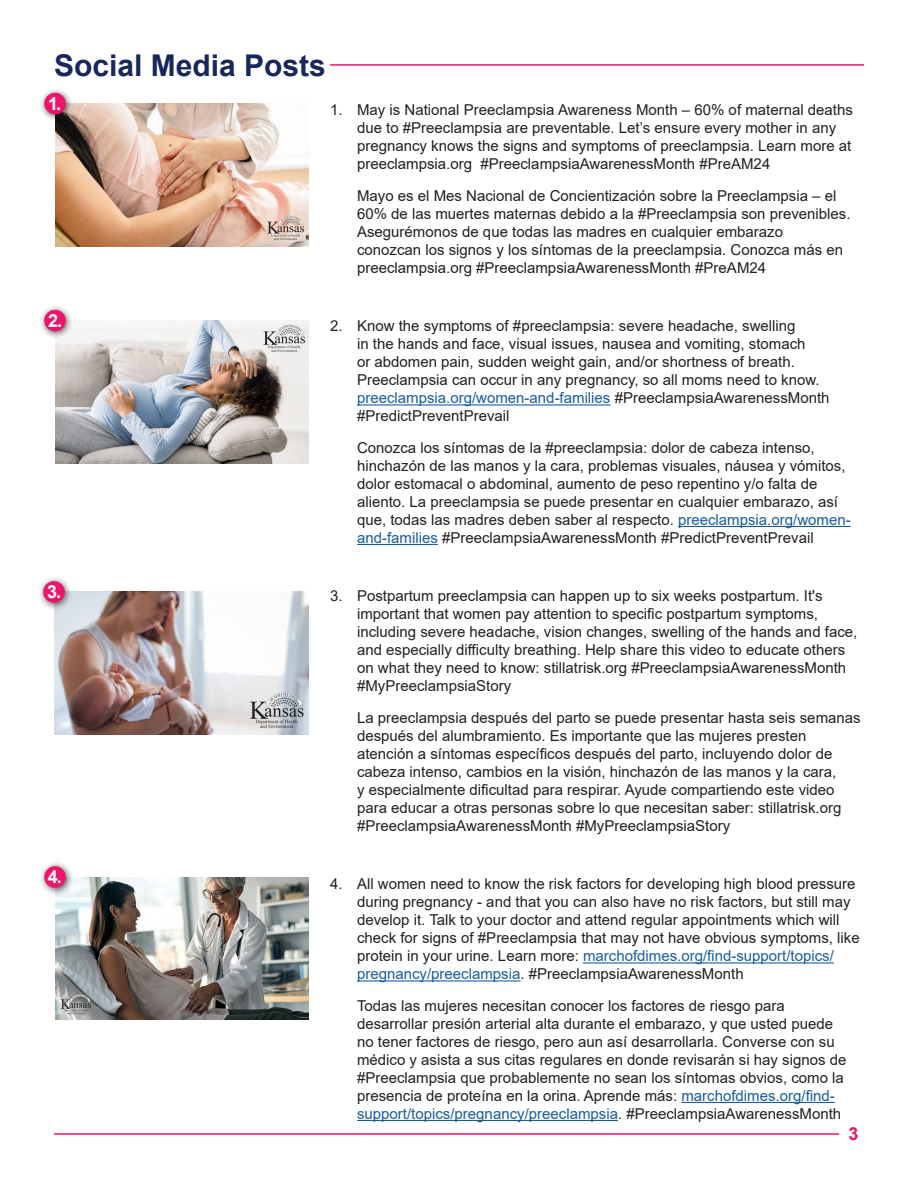
<style>
.page{position:relative;width:918px;height:1188px;background:#fff}
.page>*{position:absolute;margin:0;border:0;box-sizing:border-box;transform-origin:0 0}
.t1{font:700 30px "Arial";color:#18285d}
.t2{font:700 18px "Arial";color:#fff}
.t3{font:700 18px "Arial";color:#ed156b}
.t4{font:15px/18px "Arial";color:#231f20}
.s1{color:#175d9e}
</style>
<div class="page">
<hr style="left:357px;top:404px;width:254px;height:2px;background:#175d9e">
<hr style="left:678px;top:526px;width:173px;height:1px;background:#175d9e">
<hr style="left:357px;top:544px;width:81px;height:1px;background:#175d9e">
<hr style="left:583px;top:962px;width:251px;height:2px;background:#175d9e">
<hr style="left:357px;top:980px;width:164px;height:2px;background:#175d9e">
<hr style="left:681px;top:1102px;width:154px;height:1px;background:#175d9e">
<hr style="left:357px;top:1120px;width:261px;height:1px;background:#175d9e">
<img style="left:55px;top:104px;width:254px;height:142px">
<div style="left:39px;top:87px;width:35px;height:36px;background:#231f20;opacity:.75"></div>
<div style="left:44px;top:93px;width:22px;height:21px;background:#ed156b;border-radius:50%"></div>
<img style="left:55px;top:321px;width:254px;height:142px">
<div style="left:39px;top:304px;width:35px;height:36px;background:#231f20;opacity:.75"></div>
<div style="left:44px;top:310px;width:22px;height:21px;background:#ed156b;border-radius:50%"></div>
<img style="left:55px;top:592px;width:254px;height:143px">
<div style="left:38px;top:576px;width:35px;height:35px;background:#231f20;opacity:.75"></div>
<div style="left:43px;top:581px;width:22px;height:22px;background:#ed156b;border-radius:50%"></div>
<hr style="left:54px;top:1133px;width:785px;height:2px;background:#ed156b">
<img style="left:55px;top:877px;width:254px;height:143px">
<div style="left:39px;top:861px;width:35px;height:35px;background:#231f20;opacity:.75"></div>
<div style="left:44px;top:866px;width:22px;height:22px;background:#ed156b;border-radius:50%"></div>
<hr style="left:330px;top:64px;width:534px;height:2px;background:#ed156b">
<p class="t1" style="left:54px;top:44px;width:273px">Social Media Posts</p>
<p class="t2" style="left:48px;top:91px;width:15px">1.</p>
<p class="t4" style="left:357px;top:101px;width:497px;text-indent:-27px">1. May is National Preeclampsia Awareness Month – 60% of maternal deaths due to #Preeclampsia are preventable. Let’s ensure every mother in any pregnancy knows the signs and symptoms of preeclampsia. Learn more at preeclampsia.org #PreeclampsiaAwarenessMonth #PreAM24</p>
<p class="t4" style="left:357px;top:187px;width:495px">Mayo es el Mes Nacional de Concientización sobre la Preeclampsia – el 60% de las muertes maternas debido a la #Preeclampsia son prevenibles.<br>Asegurémonos de que todas las madres en cualquier embarazo conozcan los signos y los síntomas de la preeclampsia. Conozca más en preeclampsia.org #PreeclampsiaAwarenessMonth #PreAM24</p>
<p class="t2" style="left:48px;top:308px;width:15px">2.</p>
<p class="t2" style="left:47px;top:579px;width:15px">3.</p>
<p class="t2" style="left:48px;top:864px;width:15px">4.</p>
<p class="t4" style="left:357px;top:317px;width:474px;text-indent:-27px">2. Know the symptoms of #preeclampsia: severe headache, swelling<br>in the hands and face, visual issues, nausea and vomiting, stomach<br>or abdomen pain, sudden weight gain, and/or shortness of breath.<br>Preeclampsia can occur in any pregnancy, so all moms need to know. <span class="s1">preeclampsia.org/women-and-families</span> #PreeclampsiaAwarenessMonth #PredictPreventPrevail</p>
<p class="t4" style="left:357px;top:439px;width:495px">Conozca los síntomas de la #preeclampsia: dolor de cabeza intenso, hinchazón de las manos y la cara, problemas visuales, náusea y vómitos, dolor estomacal o abdominal, aumento de peso repentino y/o falta de aliento. La preeclampsia se puede presentar en cualquier embarazo, así que, todas las madres deben saber al respecto. <span class="s1">preeclampsia.org/women&shy;and-families</span> #PreeclampsiaAwarenessMonth #PredictPreventPrevail</p>
<p class="t4" style="left:357px;top:587px;width:502px;text-indent:-27px">3. Postpartum preeclampsia can happen up to six weeks postpartum. It's important that women pay attention to specific postpartum symptoms, including severe headache, vision changes, swelling of the hands and face, and especially difficulty breathing. Help share this video to educate others on what they need to know: stillatrisk.org #PreeclampsiaAwarenessMonth #MyPreeclampsiaStory</p>
<p class="t4" style="left:357px;top:709px;width:505px">La preeclampsia después del parto se puede presentar hasta seis semanas después del alumbramiento. Es importante que las mujeres presten atención a síntomas específicos después del parto, incluyendo dolor de cabeza intenso, cambios en la visión, hinchazón de las manos y la cara,<br>y especialmente dificultad para respirar. Ayude compartiendo este video para educar a otras personas sobre lo que necesitan saber: stillatrisk.org #PreeclampsiaAwarenessMonth #MyPreeclampsiaStory</p>
<p class="t4" style="left:357px;top:875px;width:504px;text-indent:-27px">4. All women need to know the risk factors for developing high blood pressure during pregnancy - and that you can also have no risk factors, but still may develop it. Talk to your doctor and attend regular appointments which will check for signs of #Preeclampsia that may not have obvious symptoms, like protein in your urine. Learn more: <span class="s1">marchofdimes.org/find-support/topics/ pregnancy/preeclampsia</span>. #PreeclampsiaAwarenessMonth</p>
<p class="t4" style="left:357px;top:997px;width:491px">Todas las mujeres necesitan conocer los factores de riesgo para desarrollar presión arterial alta durante el embarazo, y que usted puede no tener factores de riesgo, pero aun así desarrollarla. Converse con su médico y asista a sus citas regulares en donde revisarán si hay signos de #Preeclampsia que probablemente no sean los síntomas obvios, como la presencia de proteína en la orina. Aprende más: <span class="s1">marchofdimes.org/find&shy;support/topics/pregnancy/preeclampsia</span>. #PreeclampsiaAwarenessMonth</p>
<p class="t3" style="left:848px;top:1121px;width:12px">3</p>
</div>
